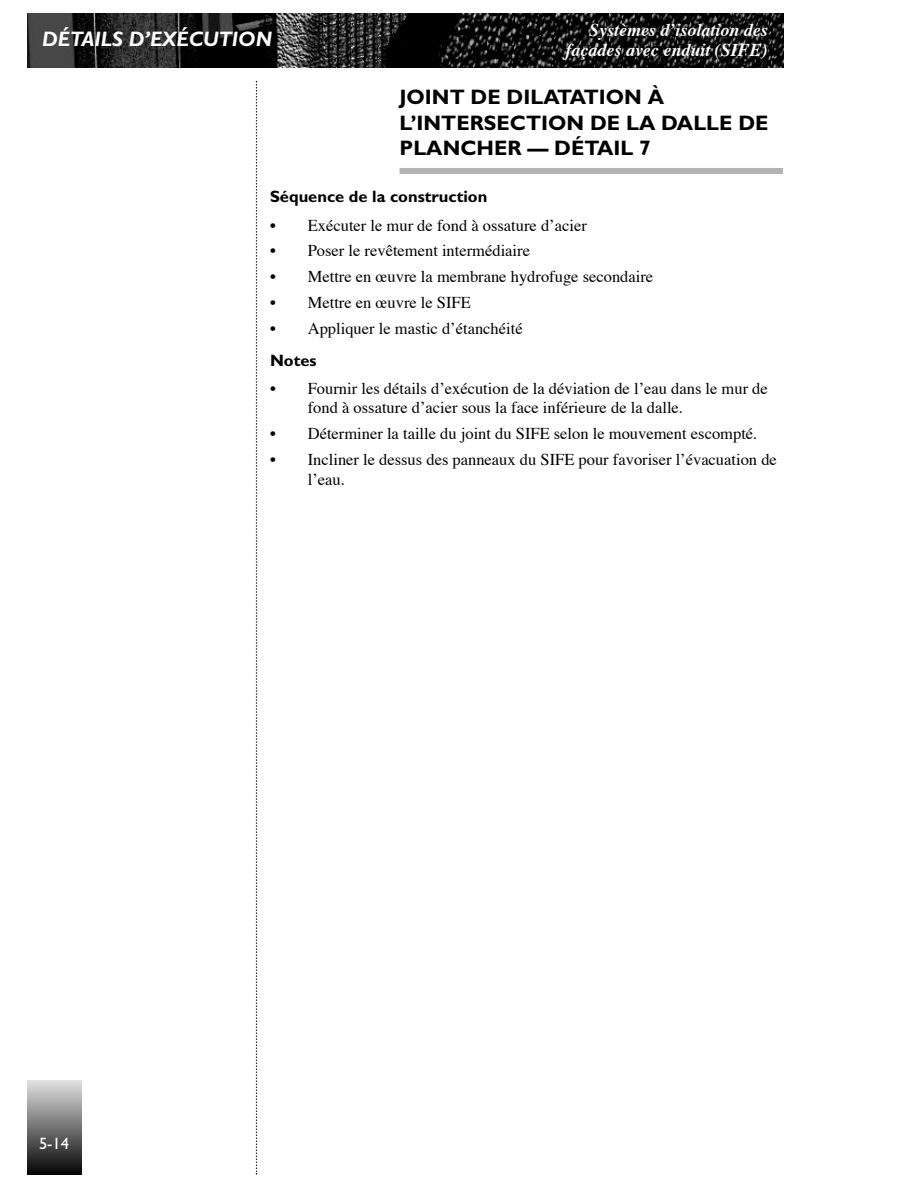
<style>
.page{position:relative;width:918px;height:1188px;background:#fff}
.page>*{position:absolute;margin:0;border:0;box-sizing:border-box;transform-origin:0 0}
.t1{font:700 21px/25.2px "Gill Sans";color:#000}
.t2{font:italic 700 21px "Gill Sans";color:#fff}
.t3{font:italic 700 18px/19.5px "Times";color:#fff;text-align:right}
.t4{font:16.5px/19.5px "Times";color:#000}
.t5{font:700 16.5px "Gill Sans";color:#000}
.t6{font:16.5px "Gill Sans";color:#fff}
</style>
<div class="page">
<svg style="left:256px;top:81px;width:1px;height:1093px"></svg>
<hr style="left:27px;top:1175px;width:54px;height:1px;background:#020202">
<hr style="left:27px;top:1174px;width:54px;height:1px;background:#040404">
<hr style="left:27px;top:1173px;width:54px;height:1px;background:#070707">
<hr style="left:27px;top:1172px;width:54px;height:1px;background:#090909">
<hr style="left:27px;top:1171px;width:54px;height:1px;background:#0b0b0b">
<hr style="left:27px;top:1170px;width:54px;height:1px;background:#0e0e0e">
<hr style="left:27px;top:1169px;width:54px;height:1px;background:#101010">
<hr style="left:27px;top:1168px;width:54px;height:1px;background:#131313">
<hr style="left:27px;top:1167px;width:54px;height:1px;background:#151515">
<hr style="left:27px;top:1166px;width:54px;height:1px;background:#171717">
<hr style="left:27px;top:1165px;width:54px;height:1px;background:#1a1a1a">
<hr style="left:27px;top:1164px;width:54px;height:1px;background:#1c1c1c">
<hr style="left:27px;top:1163px;width:54px;height:1px;background:#1e1e1e">
<hr style="left:27px;top:1162px;width:54px;height:1px;background:#212121">
<hr style="left:27px;top:1161px;width:54px;height:1px;background:#232323">
<hr style="left:27px;top:1160px;width:54px;height:1px;background:#252525">
<hr style="left:27px;top:1159px;width:54px;height:1px;background:#282828">
<hr style="left:27px;top:1158px;width:54px;height:1px;background:#2a2a2a">
<hr style="left:27px;top:1157px;width:54px;height:1px;background:#2d2d2d">
<hr style="left:27px;top:1156px;width:54px;height:1px;background:#2f2f2f">
<hr style="left:27px;top:1155px;width:54px;height:1px;background:#313131">
<hr style="left:27px;top:1154px;width:54px;height:1px;background:#343434">
<hr style="left:27px;top:1153px;width:54px;height:1px;background:#363636">
<hr style="left:27px;top:1152px;width:54px;height:1px;background:#383838">
<hr style="left:27px;top:1151px;width:54px;height:1px;background:#3b3b3b">
<hr style="left:27px;top:1150px;width:54px;height:1px;background:#3d3d3d">
<hr style="left:27px;top:1149px;width:54px;height:1px;background:#404040">
<hr style="left:27px;top:1148px;width:54px;height:1px;background:#424242">
<hr style="left:27px;top:1147px;width:54px;height:1px;background:#444">
<hr style="left:27px;top:1146px;width:54px;height:1px;background:#474747">
<hr style="left:27px;top:1145px;width:54px;height:1px;background:#494949">
<hr style="left:27px;top:1144px;width:54px;height:1px;background:#4b4b4b">
<hr style="left:27px;top:1143px;width:54px;height:1px;background:#4e4e4e">
<hr style="left:27px;top:1142px;width:54px;height:1px;background:#505050">
<hr style="left:27px;top:1141px;width:54px;height:1px;background:#535353">
<hr style="left:27px;top:1140px;width:54px;height:1px;background:#555">
<hr style="left:27px;top:1139px;width:54px;height:1px;background:#575757">
<hr style="left:27px;top:1138px;width:54px;height:1px;background:#5a5a5a">
<hr style="left:27px;top:1137px;width:54px;height:1px;background:#5c5c5c">
<hr style="left:27px;top:1136px;width:54px;height:1px;background:#5e5e5e">
<hr style="left:27px;top:1135px;width:54px;height:1px;background:#616161">
<hr style="left:27px;top:1134px;width:54px;height:1px;background:#636363">
<hr style="left:27px;top:1133px;width:54px;height:1px;background:#656565">
<hr style="left:27px;top:1132px;width:54px;height:1px;background:#686868">
<hr style="left:27px;top:1131px;width:54px;height:1px;background:#6a6a6a">
<hr style="left:27px;top:1130px;width:54px;height:1px;background:#6d6d6d">
<hr style="left:27px;top:1129px;width:54px;height:1px;background:#6f6f6f">
<hr style="left:27px;top:1128px;width:54px;height:1px;background:#717171">
<hr style="left:27px;top:1127px;width:54px;height:1px;background:#747474">
<hr style="left:27px;top:1126px;width:54px;height:1px;background:#767676">
<hr style="left:27px;top:1125px;width:54px;height:1px;background:#787878">
<hr style="left:27px;top:1124px;width:54px;height:1px;background:#7b7b7b">
<hr style="left:27px;top:1123px;width:54px;height:1px;background:#7d7d7d">
<hr style="left:27px;top:1122px;width:54px;height:1px;background:#808080">
<hr style="left:27px;top:1121px;width:54px;height:1px;background:#828282">
<hr style="left:27px;top:1120px;width:54px;height:1px;background:#848484">
<hr style="left:27px;top:1119px;width:54px;height:1px;background:#878787">
<hr style="left:27px;top:1118px;width:54px;height:1px;background:#898989">
<hr style="left:27px;top:1117px;width:54px;height:1px;background:#8b8b8b">
<hr style="left:27px;top:1116px;width:54px;height:1px;background:#8e8e8e">
<hr style="left:27px;top:1115px;width:54px;height:1px;background:#909090">
<hr style="left:27px;top:1114px;width:54px;height:1px;background:#929292">
<hr style="left:27px;top:1113px;width:54px;height:1px;background:#959595">
<hr style="left:27px;top:1112px;width:54px;height:1px;background:#979797">
<hr style="left:27px;top:1111px;width:54px;height:1px;background:#9a9a9a">
<hr style="left:27px;top:1110px;width:54px;height:1px;background:#9c9c9c">
<hr style="left:27px;top:1109px;width:54px;height:1px;background:#9e9e9e">
<hr style="left:27px;top:1108px;width:54px;height:1px;background:#a1a1a1">
<hr style="left:27px;top:1107px;width:54px;height:1px;background:#a3a3a3">
<hr style="left:27px;top:1106px;width:54px;height:1px;background:#a5a5a5">
<hr style="left:27px;top:1105px;width:54px;height:1px;background:#a8a8a8">
<hr style="left:27px;top:1104px;width:54px;height:1px;background:#aaa">
<hr style="left:27px;top:1103px;width:54px;height:1px;background:#adadad">
<hr style="left:27px;top:1102px;width:54px;height:1px;background:#afafaf">
<hr style="left:27px;top:1101px;width:54px;height:1px;background:#b1b1b1">
<hr style="left:27px;top:1100px;width:54px;height:1px;background:#b4b4b4">
<hr style="left:27px;top:1099px;width:54px;height:1px;background:#b6b6b6">
<hr style="left:27px;top:1098px;width:54px;height:1px;background:#b8b8b8">
<hr style="left:27px;top:1097px;width:54px;height:1px;background:#bbb">
<hr style="left:27px;top:1096px;width:54px;height:1px;background:#bdbdbd">
<hr style="left:27px;top:1095px;width:54px;height:1px;background:#bfbfbf">
<hr style="left:27px;top:1094px;width:54px;height:1px;background:#c2c2c2">
<hr style="left:27px;top:1093px;width:54px;height:1px;background:#c4c4c4">
<hr style="left:27px;top:1092px;width:54px;height:1px;background:#c7c7c7">
<hr style="left:27px;top:1091px;width:54px;height:1px;background:#c9c9c9">
<hr style="left:27px;top:1090px;width:54px;height:1px;background:#cbcbcb">
<hr style="left:27px;top:1089px;width:54px;height:1px;background:#cecece">
<hr style="left:27px;top:1088px;width:54px;height:1px;background:#d0d0d0">
<hr style="left:27px;top:1087px;width:54px;height:1px;background:#d2d2d2">
<hr style="left:27px;top:1086px;width:54px;height:1px;background:#d5d5d5">
<hr style="left:27px;top:1085px;width:54px;height:1px;background:#d7d7d7">
<hr style="left:27px;top:1084px;width:54px;height:1px;background:#dadada">
<hr style="left:27px;top:1083px;width:54px;height:1px;background:#dcdcdc">
<hr style="left:27px;top:1082px;width:54px;height:1px;background:#dedede">
<hr style="left:27px;top:1081px;width:54px;height:1px;background:#e1e1e1">
<hr style="left:27px;top:1080px;width:54px;height:1px;background:#e4e4e4">
<img style="left:27px;top:14px;width:756px;height:53px">
<div style="left:400px;top:168px;width:383px;height:6px;background:#b3b3b3"></div>
<p class="t2" style="left:42px;top:32px;width:232px">DÉTAILS D’EXÉCUTION</p>
<p class="t3" style="left:566px;top:22px;width:204px">Systèmes d’isolation des façades avec enduit (SIFE)</p>
<p class="t1" style="left:400px;top:87px;width:370px">JOINT DE DILATATION À<br>L’INTERSECTION DE LA DALLE DE<br>PLANCHER — DÉTAIL 7</p>
<p class="t5" style="left:270px;top:191px;width:219px">Séquence de la construction</p>
<p class="t4" style="left:270px;top:217px;width:318px">• Exécuter le mur de fond à ossature d’acier</p>
<p class="t4" style="left:270px;top:243px;width:262px">• Poser le revêtement intermédiaire</p>
<p class="t4" style="left:270px;top:269px;width:385px">• Mettre en œuvre la membrane hydrofuge secondaire</p>
<p class="t4" style="left:270px;top:295px;width:202px">• Mettre en œuvre le SIFE</p>
<p class="t4" style="left:270px;top:321px;width:254px">• Appliquer le mastic d’étanchéité</p>
<p class="t5" style="left:270px;top:355px;width:48px">Notes</p>
<p class="t4" style="left:308px;top:380px;width:462px;text-indent:-38px">• Fournir les détails d’exécution de la déviation de l’eau dans le mur de fond à ossature d’acier sous la face inférieure de la dalle.</p>
<p class="t4" style="left:270px;top:426px;width:489px">• Déterminer la taille du joint du SIFE selon le mouvement escompté.</p>
<p class="t4" style="left:308px;top:452px;width:471px;text-indent:-38px">• Incliner le dessus des panneaux du SIFE pour favoriser l’évacuation de l’eau.</p>
<p class="t6" style="left:39px;top:1138px;width:32px">5-14</p>
</div>
